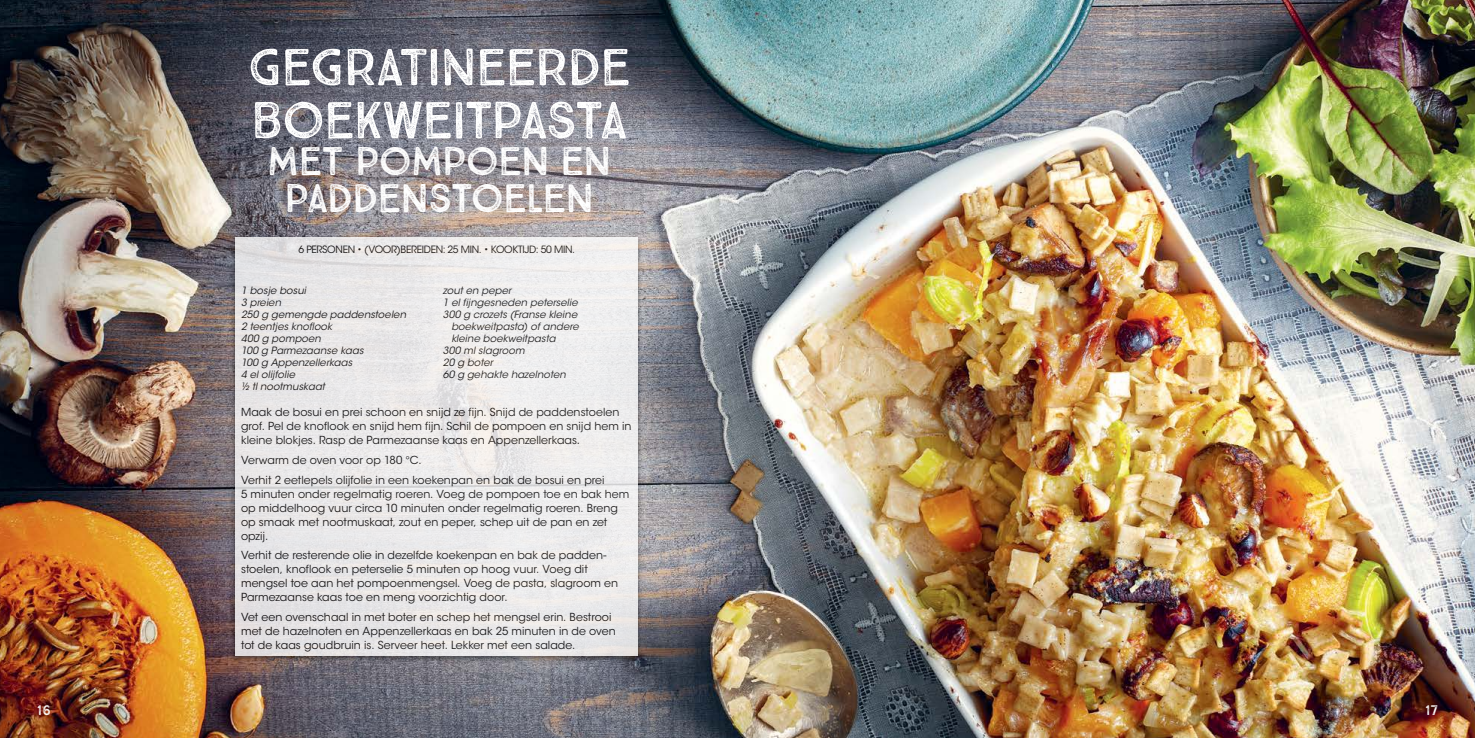
<style>
.page{position:relative;width:1475px;height:738px;background:#fff}
.page>*{position:absolute;margin:0;border:0;box-sizing:border-box;transform-origin:0 0}
.t1{font:52px/53px "True North Textures";letter-spacing:-.04em;color:#fff}
.t2{font:40px/37px "True North Textures";letter-spacing:-.04em;color:#fff;text-align:center}
.t3{font:14px "True North Textures";color:#fff}
.t4{font:11px/14px "ITC Avant Garde Std";letter-spacing:.005em;color:#000}
.t5{font:italic 10px/12px "ITC Avant Garde Std";letter-spacing:.01em;color:#000}
.t6{font:10px "ITC Avant Garde Std";letter-spacing:-.03em;color:#000}
</style>
<div class="page">
<img style="left:0;top:0;width:1474px;height:737px">
<div style="left:229px;top:234px;width:414px;height:429px;background:#000;opacity:.6"></div>
<div style="left:235px;top:237px;width:403px;height:418px;background:#ebeaea"></div>
<h1 class="t1" style="left:247px;top:41px;width:386px">GEGRATINEERDE<br>BOEKWEITPASTA</h1>
<h2 class="t2" style="left:267px;top:143px;width:345px">MET POMPOEN EN<br>PADDENSTOELEN</h2>
<p class="t6" style="left:298px;top:243px;width:278px">6 personen • (voor)bereiden: 25 min. • kooktijd: 50 min.</p>
<p class="t5" style="left:241px;top:284px;width:166px">1 bosje bosui<br>3 preien<br>250 g gemengde paddenstoelen<br>2 teentjes knoflook<br>400 g pompoen<br>100 g Parmezaanse kaas<br>100 g Appenzellerkaas<br>4 el olijfolie<br>½ tl nootmuskaat</p>
<p class="t5" style="left:443px;top:284px;width:70px">zout en peper</p>
<p class="t5" style="left:443px;top:296px;width:136px">1 el fijngesneden peterselie</p>
<p class="t5" style="left:443px;top:308px;width:136px">300 g crozets (Franse kleine</p>
<p class="t5" style="left:451px;top:320px;width:129px">boekweitpasta) of andere</p>
<p class="t5" style="left:451px;top:332px;width:106px">kleine boekweitpasta</p>
<p class="t5" style="left:443px;top:344px;width:83px">300 ml slagroom</p>
<p class="t5" style="left:443px;top:356px;width:52px">20 g boter</p>
<p class="t5" style="left:443px;top:368px;width:124px">60 g gehakte hazelnoten</p>
<p class="t4" style="left:241px;top:405px;width:392px">Maak de bosui en prei schoon en snijd ze fijn. Snijd de paddenstoelen grof. Pel de knoflook en snijd hem fijn. Schil de pompoen en snijd hem in kleine blokjes. Rasp de Parmezaanse kaas en Appenzellerkaas.</p>
<p class="t4" style="left:241px;top:450px;width:365px;line-height:19.7px">Verwarm de oven voor op 180 °C.<br>Verhit 2 eetlepels olijfolie in een koekenpan en bak de bosui en prei</p>
<p class="t4" style="left:241px;top:486px;width:390px">5 minuten onder regelmatig roeren. Voeg de pompoen toe en bak hem op middelhoog vuur circa 10 minuten onder regelmatig roeren. Breng op smaak met nootmuskaat, zout en peper, schep uit de pan en zet opzij.</p>
<p class="t4" style="left:241px;top:548px;width:378px">Verhit de resterende olie in dezelfde koekenpan en bak de padden&shy;stoelen, knoflook en peterselie 5 minuten op hoog vuur. Voeg dit mengsel toe aan het pompoenmengsel. Voeg de pasta, slagroom en Parmezaanse kaas toe en meng voorzichtig door.</p>
<p class="t4" style="left:241px;top:609px;width:376px">Vet een ovenschaal in met boter en schep het mengsel erin. Bestrooi met de hazelnoten en Appenzellerkaas en bak 25 minuten in de oven tot de kaas goudbruin is. Serveer heet. Lekker met een salade.</p>
<p class="t3" style="left:37px;top:701px;width:16px">16</p>
<p class="t3" style="left:1424px;top:701px;width:14px">17</p>
</div>
